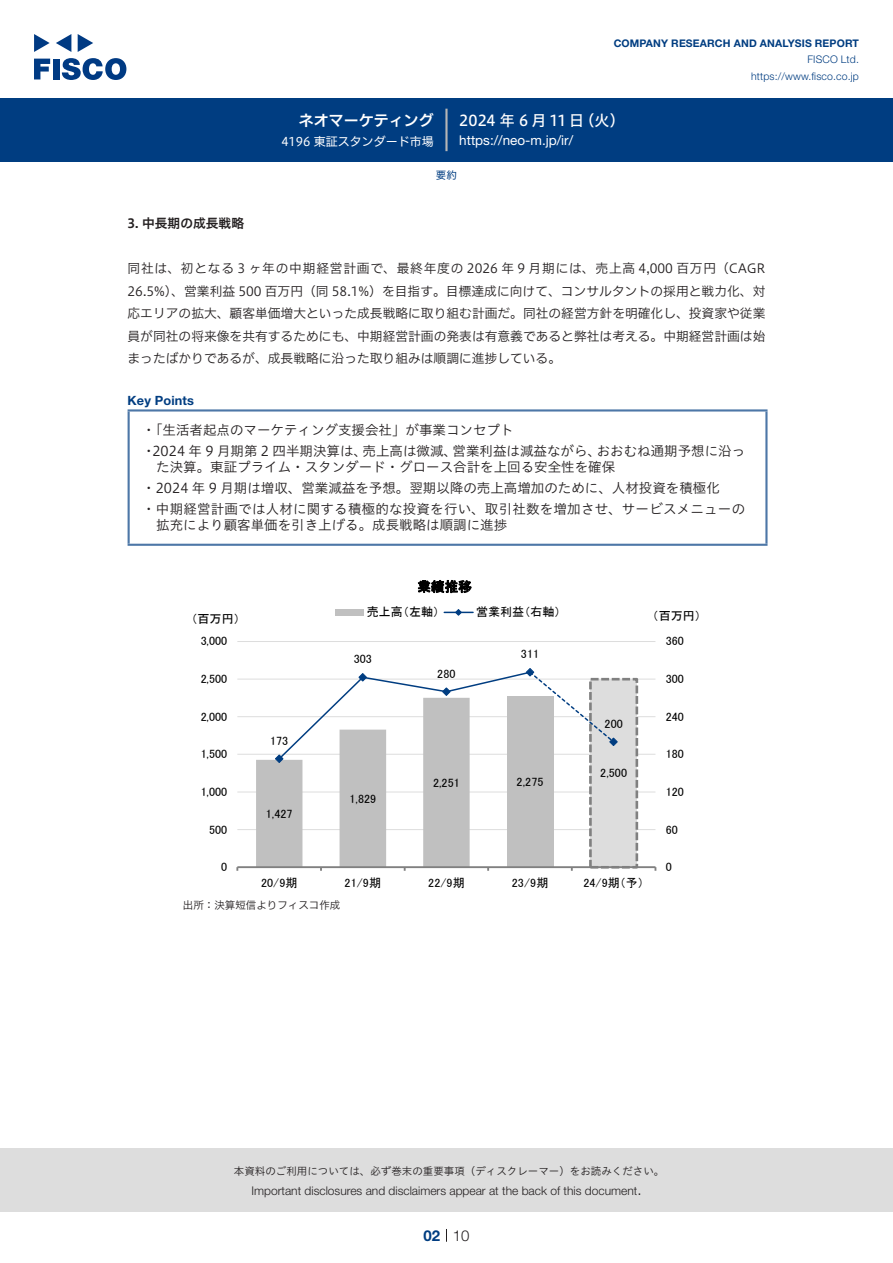
<style>
.page{position:relative;width:893px;height:1263px;background:#fff}
.page>*{position:absolute;margin:0;border:0;box-sizing:border-box;transform-origin:0 0}
.t1{font:15px "Hiragino UD Sans F Std N W5";color:#fff}
.t2{font:15px "Hiragino UD Sans F Std N W6";color:#fff}
.t3{font:300 15px "Helvetica Neue LT Std";color:#231f20}
.t4{font:700 15px "Helvetica Neue LT Std";color:#003d81}
.Key_Points_中{font:13.5px/16.5px "Hiragino UD Sans Std W3";color:#231f20}
.t5{font:13.5px "Helvetica Neue LT Std";color:#fff}
.t6{font:13.5px "MS P Gothic";letter-spacing:.015em;color:#000}
.本文{font:12.75px/22.5px "Hiragino UD Sans F Std N W3";color:#231f20;text-align:justify}
.小タイトル{font:12.75px "Hiragino UD Sans F Std N W6";color:#231f20}
.Key_Points{font:700 12.75px "Helvetica Neue LT Std";letter-spacing:.015em;color:#003d81}
.t7{font:12.15px "MS P Gothic";letter-spacing:.005em;color:#000}
.t8{font:12px "MS P Gothic";letter-spacing:.005em;color:#000}
.t9{font:300 12px "Helvetica Neue LT Std";color:#231f20}
.t10{font:12px "Hiragino UD Sans F Std N W4";color:#fff}
.t11{font:10.5px "Hiragino UD Sans Std W3";color:#231f20}
.t12{font:700 10.5px "Helvetica Neue LT Std";letter-spacing:.015em;color:#003d81}
.t13{font:300 10.5px/16.5px "Helvetica Neue LT Std";letter-spacing:.015em;color:#003d81;text-align:right}
.表組み基本スタイル{font:10.5px "Hiragino UD Sans F Std N W3";color:#231f20}
.ヘッダー{font:10.5px "Hiragino UD Sans F Std N W4";color:#003d81}
</style>
<div class="page">
<div style="left:0;top:1148px;width:893px;height:64px;background:#ddd"></div>
<svg style="left:34px;top:59px;width:16px;height:20px"></svg>
<div style="left:53px;top:59px;width:6px;height:20px;background:#003a83"></div>
<svg style="left:62px;top:58px;width:64px;height:22px"></svg>
<svg style="left:34px;top:34px;width:16px;height:18px"></svg>
<svg style="left:78px;top:34px;width:15px;height:18px"></svg>
<svg style="left:56px;top:34px;width:15px;height:18px"></svg>
<div style="left:0;top:98px;width:893px;height:64px;background:#003d81"></div>
<hr style="left:445px;top:109px;width:3px;height:42px;background:#b5b5b6">
<svg style="left:446px;top:1229px;width:1px;height:13px"></svg>
<hr style="left:128px;top:411px;width:2px;height:133px;background:#4d77a7">
<hr style="left:128px;top:409px;width:639px;height:2px;background:#4d77a7">
<hr style="left:765px;top:411px;width:2px;height:133px;background:#4d77a7">
<hr style="left:128px;top:544px;width:639px;height:2px;background:#4d77a7">
<hr style="left:237px;top:829px;width:418px;height:1px;background:#ddd">
<hr style="left:237px;top:792px;width:418px;height:1px;background:#ddd">
<hr style="left:237px;top:754px;width:418px;height:1px;background:#ddd">
<hr style="left:237px;top:716px;width:418px;height:1px;background:#ddd">
<hr style="left:237px;top:679px;width:418px;height:1px;background:#ddd">
<hr style="left:237px;top:641px;width:418px;height:1px;background:#ddd">
<div style="left:590px;top:679px;width:47px;height:188px;background:#ddd"></div>
<div style="left:589px;top:678px;width:49px;height:190px;border:3px dashed #808080"></div>
<hr style="left:237px;top:866px;width:418px;height:2px;background:#808080">
<svg style="left:256px;top:668px;width:363px;height:203px"></svg>
<div style="left:335px;top:609px;width:29px;height:6px;background:#c0c0c0"></div>
<svg style="left:444px;top:609px;width:29px;height:7px"></svg>
<p class="t2" style="left:299px;top:109px;width:137px">ネオマーケティング</p>
<p class="t10" style="left:281px;top:132px;width:154px">4196 東証スタンダード市場</p>
<p class="t12" style="left:614px;top:37px;width:247px">COMPANY RESEARCH AND ANALYSIS REPORT</p>
<p class="t13" style="left:751px;top:51px;width:109px">FISCO Ltd. https://www.fisco.co j p.</p>
<p class="t1" style="left:579px;top:109px;width:47px">（火(</p>
<p class="t1" style="left:459px;top:109px;width:126px">2024 年 6 月 11 日</p>
<p class="t5" style="left:459px;top:132px;width:116px">https: / / n e o m- j p. /i r/</p>
<p class="ヘッダー" style="left:436px;top:167px;width:22px">要約</p>
<p class="小タイトル" style="left:128px;top:214px;width:118px">3. 中長期の成長戦略</p>
<p class="本文" style="left:128px;top:256px;width:639px">同社は、初となる 3 ヶ年の中期経営計画で、最終年度の 2026 年 9 月期には、売上高 4,000 百万円（CAGR 26.5%）、営業利益 500 百万円（同 58.1%）を目指す。目標達成に向けて、コンサルタントの採用と戦力化、対応エリアの拡大、顧客単価増大といった成長戦略に取り組む計画だ。同社の経営方針を明確化し、投資家や従業員が同社の将来像を共有するためにも、中期経営計画の発表は有意義であると弊社は考える。中期経営計画は始まったばかりであるが、成長戦略に沿った取り組みは順調に進捗している。</p>
<p class="Key_Points" style="left:128px;top:393px;width:68px">Key Points</p>
<p class="Key_Points_中" style="left:142px;top:421px;width:373px">・「生活者起点のマーケティング支援会社」が事業コンセプト</p>
<p class="Key_Points_中" style="left:597px;top:442px;width:150px">おおむね通期予想に沿っ</p>
<p class="Key_Points_中" style="left:453px;top:442px;width:150px">営業利益は減益ながら、</p>
<p class="Key_Points_中" style="left:152px;top:442px;width:216px">2024 年 9 月期第 2 四半期決算は、</p>
<p class="Key_Points_中" style="left:363px;top:442px;width:96px">売上高は微減、</p>
<p class="Key_Points_中" style="left:142px;top:442px;width:15px">・</p>
<p class="Key_Points_中" style="left:156px;top:458px;width:461px">た決算。東証プライム・スタンダード・グロース合計を上回る安全性を確保</p>
<p class="Key_Points_中" style="left:142px;top:479px;width:579px">・2024 年 9 月期は増収、営業減益を予想。翌期以降の売上高増加のために、人材投資を積極化</p>
<p class="Key_Points_中" style="left:156px;top:500px;width:590px;text-indent:-14px">・中期経営計画では人材に関する積極的な投資を行い、取引社数を増加させ、サービスメニューの拡充により顧客単価を引き上げる。成長戦略は順調に進捗</p>
<p class="t8" style="left:191px;top:613px;width:50px">（百万円）</p>
<p class="t8" style="left:201px;top:635px;width:28px">3,000</p>
<p class="t8" style="left:201px;top:673px;width:28px">2,500</p>
<p class="t8" style="left:201px;top:710px;width:28px">2,000</p>
<p class="t8" style="left:201px;top:748px;width:28px">1,500</p>
<p class="t7" style="left:201px;top:785px;width:28px">1,000</p>
<p class="t8" style="left:209px;top:823px;width:20px">500</p>
<p class="t8" style="left:221px;top:861px;width:8px">0</p>
<p class="t8" style="left:270px;top:734px;width:20px">173</p>
<p class="t8" style="left:266px;top:807px;width:28px">1,427</p>
<p class="t8" style="left:261px;top:876px;width:38px">20/9期</p>
<p class="t6" style="left:417px;top:580px;width:56px">業績推移</p>
<p class="t6" style="left:417px;top:592px;width:56px">業績推移</p>
<p class="t8" style="left:367px;top:606px;width:74px">売上高（左軸）</p>
<p class="t8" style="left:476px;top:606px;width:86px">営業利益（右軸(</p>
<p class="t8" style="left:354px;top:653px;width:20px">303</p>
<p class="t8" style="left:349px;top:792px;width:28px">1,829</p>
<p class="t8" style="left:345px;top:876px;width:38px">21/9期</p>
<p class="t8" style="left:437px;top:667px;width:20px">280</p>
<p class="t7" style="left:433px;top:776px;width:28px">2,251</p>
<p class="t8" style="left:428px;top:876px;width:38px">22/9期</p>
<p class="t8" style="left:521px;top:648px;width:20px">311</p>
<p class="t8" style="left:517px;top:776px;width:28px">2,275</p>
<p class="t8" style="left:512px;top:876px;width:38px">23/9期</p>
<p class="表組み基本スタイル" style="left:183px;top:897px;width:159px">出所：決算短信よりフィスコ作成</p>
<p class="t8" style="left:605px;top:717px;width:20px">200</p>
<p class="t8" style="left:600px;top:767px;width:28px">2,500</p>
<p class="t8" style="left:583px;top:876px;width:62px">24/9期予（ (</p>
<p class="t8" style="left:653px;top:610px;width:50px">（百万円(</p>
<p class="t8" style="left:666px;top:635px;width:20px">360</p>
<p class="t8" style="left:666px;top:673px;width:20px">300</p>
<p class="t8" style="left:666px;top:710px;width:20px">240</p>
<p class="t8" style="left:666px;top:748px;width:20px">180</p>
<p class="t7" style="left:666px;top:785px;width:20px">120</p>
<p class="t8" style="left:666px;top:823px;width:13px">60</p>
<p class="t8" style="left:666px;top:861px;width:8px">0</p>
<p class="t11" style="left:234px;top:1163px;width:432px">本資料のご利用については、必ず巻末の重要事項（ディスクレーマー）をお読みください。</p>
<p class="t3" style="left:637px;top:1180px;width:6px">.</p>
<p class="t9" style="left:251px;top:1183px;width:387px">Important disclosures and disclaimers appear at the back of this document</p>
<p class="t4" style="left:423px;top:1226px;width:18px">02</p>
<p class="t3" style="left:453px;top:1226px;width:18px">10</p>
</div>
